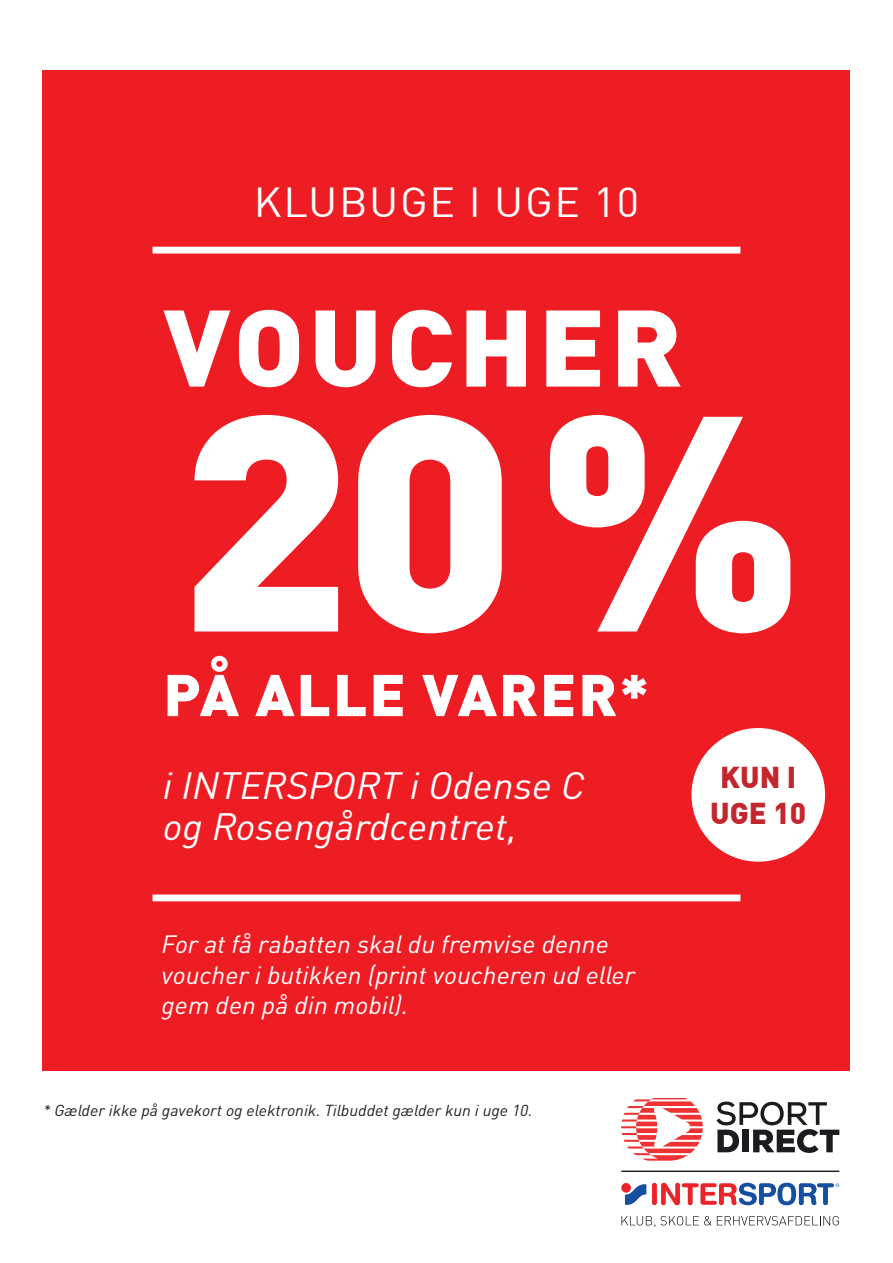
<style>
.page{position:relative;width:893px;height:1263px;background:#fff}
.page>*{position:absolute;margin:0;border:0;box-sizing:border-box;transform-origin:0 0}
.t1{font:900 301.5px "FFDIN Profor IIC";color:#fff;scale:1.04 1}
.t2{font:900 106.8px "FFDIN Profor IIC";letter-spacing:.04em;color:#fff;scale:1.04 1}
.t3{font:900 57.9px "FFDIN Profor IIC";letter-spacing:.03em;color:#fff;scale:1.04 1}
.t4{font:41.1px "FFDIN Profor IIC";letter-spacing:.04em;color:#fff;scale:1.04 1}
.t5{font:italic 37.65px/41.2px "DINOT";color:#fff;scale:1.04 1}
.t6{font:900 29.55px/35.4px "FFDIN Profor IIC";color:#c3262d;text-align:center}
.t7{font:italic 24.75px/30.3px "DINOT";color:#fff;scale:1.04 1}
.t8{font:italic 15.75px "DINOT";color:#231f20;scale:1.04 1}
</style>
<div class="page">
<div style="left:42px;top:71px;width:808px;height:1000px;background:#ee1d23"></div>
<div style="left:153px;top:894px;width:587px;height:7px;background:#fff"></div>
<div style="left:153px;top:247px;width:587px;height:7px;background:#fff"></div>
<div style="left:691px;top:728px;width:134px;height:134px;background:#fff;border-radius:50%"></div>
<svg style="left:621px;top:1098px;width:82px;height:63px"></svg>
<svg style="left:716px;top:1101px;width:123px;height:52px"></svg>
<div style="left:652px;top:1183px;width:5px;height:22px;background:#ec2429;border-radius:2px"></div>
<svg style="left:661px;top:1183px;width:178px;height:22px"></svg>
<svg style="left:621px;top:1183px;width:10px;height:10px"></svg>
<svg style="left:625px;top:1184px;width:21px;height:21px"></svg>
<svg style="left:621px;top:1216px;width:218px;height:11px"></svg>
<hr style="left:621px;top:1170px;width:218px;height:2px;background:#231f20">
<h3 class="t4" style="left:254px;top:171px;width:372px">KLUBUGE I UGE 10</h3>
<h2 class="t2" style="left:163px;top:262px;width:501px">VOUCHER</h2>
<h1 class="t1" style="left:178px;top:281px;width:604px">20%</h1>
<h3 class="t3" style="left:163px;top:649px;width:469px">PÅ ALLE VARER*</h3>
<h3 class="t5" style="left:163px;top:764px;width:407px">i INTERSPORT i Odense C og Rosengårdcentret,</h3>
<p class="t7" style="left:162px;top:929px;width:457px">For at få rabatten skal du fremvise denne voucher i butikken (print voucheren ud eller gem den på din mobil).</p>
<p class="t8" style="left:43px;top:1100px;width:472px">* Gælder ikke på gavekort og elektronik. Tilbuddet gælder kun i uge 10.</p>
<p class="t6" style="left:710px;top:758px;width:97px">KUN I<br>UGE 10</p>
</div>
